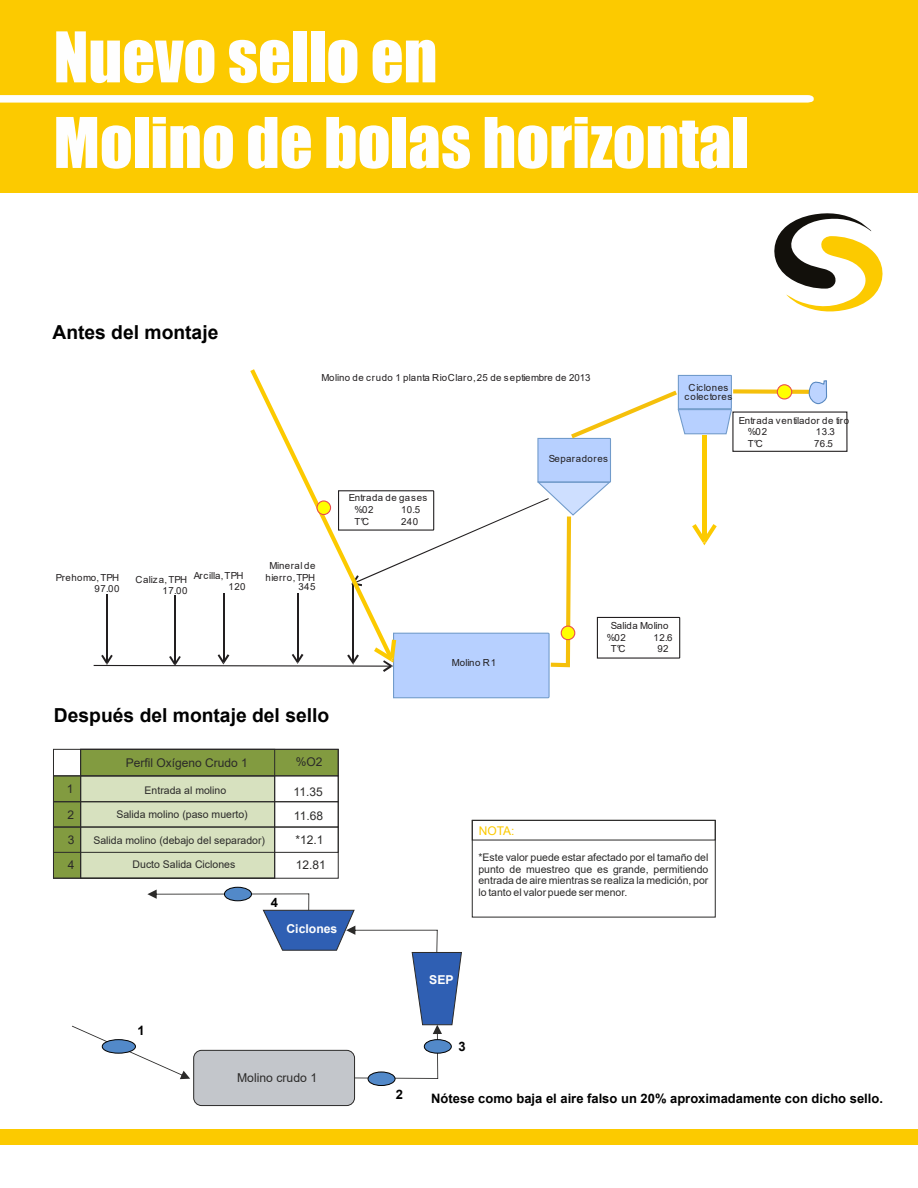
<style>
.page{position:relative;width:918px;height:1188px;background:#fff}
.page>*{position:absolute;margin:0;border:0;box-sizing:border-box;transform-origin:0 0}
.t1{font:64.5px "Impact";color:#fefefe}
.t2{font:700 19.35px "Arial";color:#000}
.t3{font:700 13.05px "Arial";color:#000}
.t4{font:12.15px "Arial";color:#2b2a29}
.t5{font:700 12.15px "Arial";color:#fefefe}
.t6{font:12px/25.3px "Arial";color:#2b2a29;text-align:justify}
.t7{font:12px "Arial";color:#fcca00}
.t8{font:10.5px/11.7px "Arial";color:#2b2a29;text-align:justify}
.t9{font:9.75px/11.6px "Arial";letter-spacing:.04em;color:#221f20}
.t10{font:9.75px/11.7px "Arial";letter-spacing:-.01em;color:#221f20}
.t11{font:9.75px/11.6px "Arial";color:#221f20;text-align:right}
.t12{font:9.75px "Arial";letter-spacing:.01em;color:#221f20}
</style>
<div class="page">
<div style="left:194px;top:1050px;width:161px;height:56px;background:#c3c6cb;border-radius:8px"></div>
<div style="left:193px;top:1050px;width:162px;height:56px;border:1px solid #2b2a29;border-radius:8px"></div>
<svg style="left:224px;top:887px;width:27px;height:14px"></svg>
<div style="left:224px;top:887px;width:28px;height:14px;border:1px solid #000;border-radius:50%"></div>
<svg style="left:72px;top:890px;width:390px;height:189px"></svg>
<div style="left:368px;top:1072px;width:27px;height:14px;background:#5289c9;border-radius:50%"></div>
<div style="left:368px;top:1072px;width:27px;height:14px;border:1px solid #000;border-radius:50%"></div>
<div style="left:424px;top:1040px;width:27px;height:13px;background:#5289c9;border-radius:50%"></div>
<div style="left:424px;top:1039px;width:27px;height:14px;border:1px solid #000;border-radius:50%"></div>
<div style="left:80px;top:775px;width:195px;height:104px;background:#d7e1bf"></div>
<div style="left:80px;top:749px;width:259px;height:27px;background:#829b40"></div>
<div style="left:53px;top:775px;width:28px;height:104px;background:#829b40"></div>
<div style="left:80px;top:749px;width:195px;height:130px;border:1px solid #2b2a29"></div>
<div style="left:53px;top:775px;width:286px;height:27px;border:1px solid #2b2a29"></div>
<div style="left:53px;top:801px;width:286px;height:26px;border:1px solid #2b2a29"></div>
<div style="left:53px;top:827px;width:286px;height:26px;border:1px solid #2b2a29"></div>
<div style="left:0;top:0;width:918px;height:192px;background:#fcca00"></div>
<div style="left:0;top:1129px;width:918px;height:15px;background:#fcca00"></div>
<svg style="left:94px;top:369px;width:638px;height:330px"></svg>
<div style="left:733px;top:389px;width:86px;height:5px;background:#f5c00b"></div>
<div style="left:317px;top:501px;width:14px;height:14px;background:#ff0;border-radius:50%"></div>
<div style="left:316px;top:500px;width:15px;height:15px;border:1px solid #ea4b4b;border-radius:50%"></div>
<div style="left:561px;top:626px;width:14px;height:14px;background:#ff0;border-radius:50%"></div>
<div style="left:561px;top:626px;width:14px;height:14px;border:1px solid #ea4b4b;border-radius:50%"></div>
<div style="left:777px;top:385px;width:15px;height:14px;background:#ff0;border-radius:50%"></div>
<div style="left:777px;top:384px;width:15px;height:16px;border:1px solid #ea4b4b;border-radius:50%"></div>
<svg style="left:809px;top:380px;width:19px;height:24px"></svg>
<svg style="left:0;top:95px;width:814px;height:8px;background:#fdfaed"></svg>
<div style="left:732px;top:412px;width:116px;height:40px;border:1px solid #221f20"></div>
<div style="left:472px;top:820px;width:244px;height:98px;border:1px solid #2b2a29"></div>
<div style="left:472px;top:820px;width:244px;height:20px;border:1px solid #2b2a29"></div>
<svg style="left:774px;top:213px;width:109px;height:99px"></svg>
<h1 class="t1" style="left:54px;top:7px;width:385px">Nuevo sello en</h1>
<h1 class="t1" style="left:54px;top:93px;width:697px">Molino de bolas horizontal</h1>
<h2 class="t2" style="left:52px;top:319px;width:168px">Antes del montaje</h2>
<p class="t9" style="left:56px;top:572px;width:65px;text-align:right">Prehomo,TPH<br>97.00</p>
<p class="t11" style="left:194px;top:570px;width:53px">Arcilla,TPH<br>120</p>
<p class="t9" style="left:135px;top:573px;width:54px;text-align:right">Caliza,TPH<br>17.00</p>
<p class="t9" style="left:321px;top:372px;width:271px">Molino de crudo 1 planta RioClaro,25 de septiembre de 2013</p>
<p class="t9" style="left:355px;top:492px;width:74px;text-indent:-6px">Entrada de gases %02</p>
<p class="t9" style="left:401px;top:503px;width:20px">10.5</p>
<p class="t9" style="left:355px;top:515px;width:16px">T°C</p>
<p class="t9" style="left:401px;top:515px;width:18px">240</p>
<p class="t9" style="left:549px;top:453px;width:61px">Separadores</p>
<p class="t9" style="left:685px;top:382px;width:49px;line-height:9.8px;text-align:center">Ciclones colectores</p>
<p class="t9" style="left:748px;top:414px;width:103px;text-indent:-9px">Entrada ventilador de tiro %02</p>
<p class="t9" style="left:816px;top:426px;width:20px">13.3</p>
<p class="t9" style="left:748px;top:437px;width:16px">T°C</p>
<p class="t9" style="left:814px;top:437px;width:20px">76.5</p>
<p class="t9" style="left:266px;top:560px;width:51px;text-align:center">Mineral de hierro,TPH</p>
<p class="t9" style="left:299px;top:581px;width:18px">345</p>
<p class="t12" style="left:452px;top:656px;width:46px">Molino R1</p>
<p class="t10" style="left:607px;top:620px;width:63px;text-indent:4px">Salida Molino %02</p>
<p class="t9" style="left:654px;top:632px;width:20px">12.6</p>
<p class="t9" style="left:611px;top:643px;width:16px">T°C</p>
<p class="t9" style="left:657px;top:643px;width:13px">92</p>
<h2 class="t2" style="left:54px;top:702px;width:277px">Después del montaje del sello</h2>
<p class="t6" style="left:126px;top:751px;width:124px">Perfil Oxígeno Crudo 1</p>
<p class="t6" style="left:296px;top:749px;width:28px">%O2</p>
<p class="t6" style="left:67px;top:776px;width:9px">1<br>2<br>3<br>4</p>
<p class="t6" style="left:294px;top:779px;width:34px;line-height:24.3px;text-align:left">11.35<br>11.68 *12.1<br>12.81</p>
<p class="t8" style="left:145px;top:784px;width:83px">Entrada al molino</p>
<p class="t8" style="left:116px;top:809px;width:133px">Salida molino (paso muerto)</p>
<p class="t8" style="left:93px;top:834px;width:173px">Salida molino (debajo del separador)</p>
<p class="t8" style="left:133px;top:858px;width:104px">Ducto Salida Ciclones</p>
<p class="t3" style="left:138px;top:1021px;width:9px">1</p>
<p class="t3" style="left:271px;top:894px;width:9px">4</p>
<p class="t5" style="left:286px;top:921px;width:52px">Ciclones</p>
<p class="t4" style="left:237px;top:1069px;width:82px">Molino crudo 1</p>
<p class="t7" style="left:479px;top:822px;width:37px">NOTA:</p>
<p class="t8" style="left:478px;top:851px;width:232px">*Este valor puede estar afectado por el tamaño del punto de muestreo que es grande, permitiendo entrada de aire mientras se realiza la medición, por lo tanto el valor puede ser menor.</p>
<p class="t3" style="left:396px;top:1085px;width:9px">2</p>
<p class="t5" style="left:429px;top:971px;width:26px">SEP</p>
<p class="t3" style="left:458px;top:1037px;width:9px">3</p>
<p class="t3" style="left:431px;top:1089px;width:453px">Nótese como baja el aire falso un 20% aproximadamente con dicho sello.</p>
</div>
